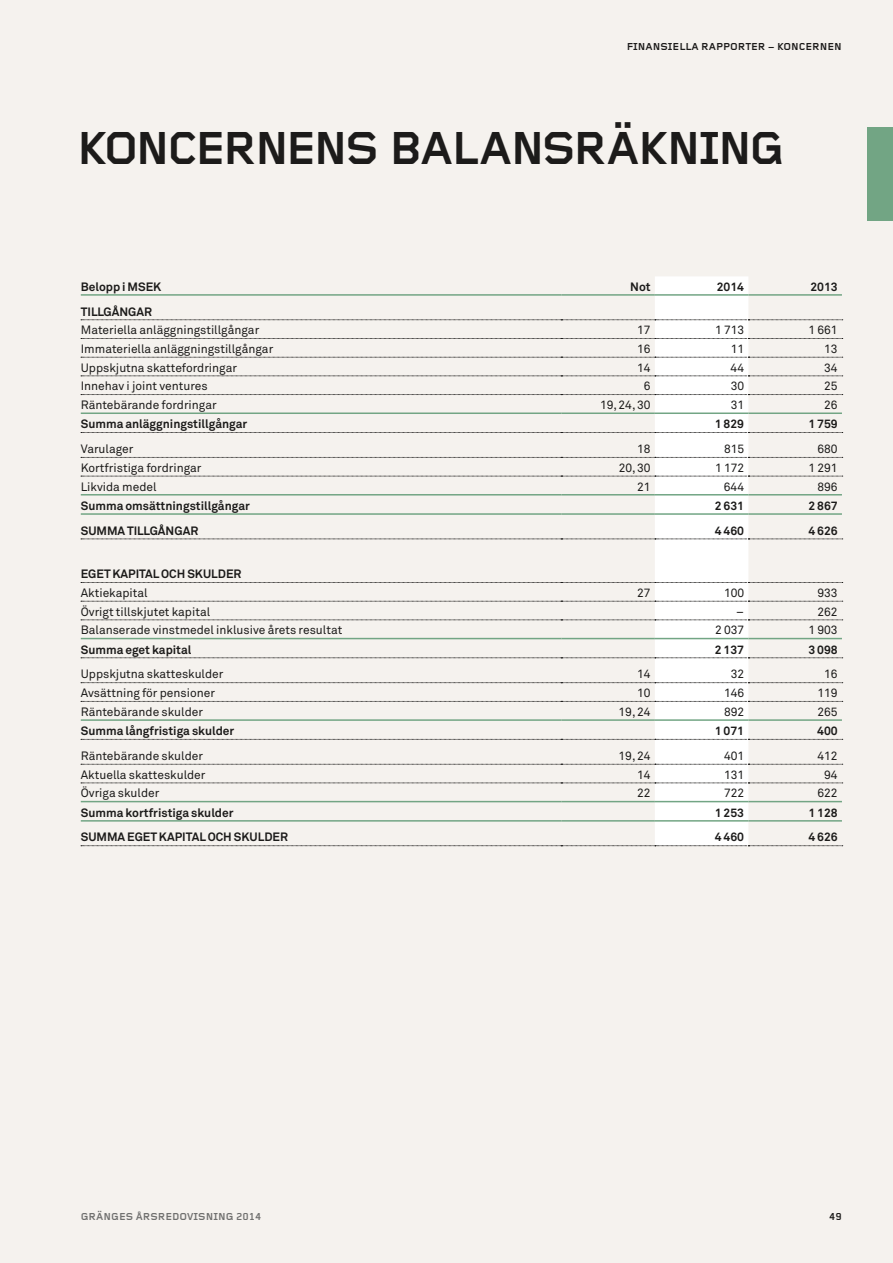
<style>
.page{position:relative;width:893px;height:1263px;background:#f5f2ee}
.page>*{position:absolute;margin:0;border:0;box-sizing:border-box;transform-origin:0 0}
.Huvudrubrik_bv{font:700 48px "Foundry Gridnik";letter-spacing:-.06em;color:#1c1b1a}
.TAB_normal{font:12px "Akkurat Pro";color:#1c1b1a}
.TAB_fet{font:700 12px "Akkurat Pro";color:#1c1b1a}
.TAB_huvud{font:700 12px "Akkurat Pro";color:#1c1b1a}
.t1{font:700 10.5px "Foundry Gridnik";color:#1c1b1a}
.t2{font:700 10.5px "Foundry Gridnik";color:#70706f}
</style>
<div class="page">
<div style="left:867px;top:128px;width:26px;height:93px;background:#72a584"></div>
<div style="left:655px;top:277px;width:93px;height:568px;background:#fff"></div>
<hr style="left:81px;top:294px;width:480px;height:2px;background:#72a584">
<hr style="left:561px;top:294px;width:94px;height:2px;background:#72a584">
<hr style="left:655px;top:294px;width:93px;height:2px;background:#72a584">
<hr style="left:748px;top:294px;width:94px;height:2px;background:#72a584">
<svg style="left:81px;top:320px;width:762px;height:1px"></svg>
<svg style="left:81px;top:338px;width:762px;height:1px"></svg>
<svg style="left:81px;top:357px;width:762px;height:1px"></svg>
<svg style="left:81px;top:376px;width:762px;height:1px"></svg>
<svg style="left:81px;top:394px;width:762px;height:1px"></svg>
<svg style="left:81px;top:432px;width:762px;height:1px"></svg>
<svg style="left:81px;top:457px;width:762px;height:1px"></svg>
<svg style="left:81px;top:476px;width:762px;height:1px"></svg>
<svg style="left:81px;top:539px;width:762px;height:1px"></svg>
<svg style="left:81px;top:582px;width:762px;height:1px"></svg>
<svg style="left:81px;top:601px;width:762px;height:1px"></svg>
<svg style="left:81px;top:620px;width:762px;height:1px"></svg>
<svg style="left:81px;top:657px;width:762px;height:1px"></svg>
<svg style="left:81px;top:682px;width:762px;height:1px"></svg>
<svg style="left:81px;top:701px;width:762px;height:1px"></svg>
<svg style="left:81px;top:739px;width:762px;height:1px"></svg>
<svg style="left:81px;top:764px;width:762px;height:1px"></svg>
<svg style="left:81px;top:783px;width:762px;height:1px"></svg>
<svg style="left:81px;top:845px;width:762px;height:1px"></svg>
<hr style="left:81px;top:412px;width:480px;height:2px;background:#72a584">
<hr style="left:561px;top:412px;width:94px;height:2px;background:#72a584">
<hr style="left:655px;top:412px;width:93px;height:2px;background:#72a584">
<hr style="left:748px;top:412px;width:94px;height:2px;background:#72a584">
<hr style="left:81px;top:494px;width:480px;height:1px;background:#72a584">
<hr style="left:561px;top:494px;width:94px;height:1px;background:#72a584">
<hr style="left:655px;top:494px;width:93px;height:1px;background:#72a584">
<hr style="left:748px;top:494px;width:94px;height:1px;background:#72a584">
<hr style="left:81px;top:638px;width:480px;height:1px;background:#72a584">
<hr style="left:561px;top:638px;width:94px;height:1px;background:#72a584">
<hr style="left:655px;top:638px;width:93px;height:1px;background:#72a584">
<hr style="left:748px;top:638px;width:94px;height:1px;background:#72a584">
<hr style="left:81px;top:719px;width:480px;height:2px;background:#72a584">
<hr style="left:561px;top:719px;width:94px;height:2px;background:#72a584">
<hr style="left:655px;top:719px;width:93px;height:2px;background:#72a584">
<hr style="left:748px;top:719px;width:94px;height:2px;background:#72a584">
<hr style="left:81px;top:801px;width:480px;height:1px;background:#72a584">
<hr style="left:561px;top:801px;width:94px;height:1px;background:#72a584">
<hr style="left:655px;top:801px;width:93px;height:1px;background:#72a584">
<hr style="left:748px;top:801px;width:94px;height:1px;background:#72a584">
<hr style="left:81px;top:513px;width:480px;height:2px;background:#72a584">
<hr style="left:561px;top:513px;width:94px;height:2px;background:#72a584">
<hr style="left:655px;top:513px;width:93px;height:2px;background:#72a584">
<hr style="left:748px;top:513px;width:94px;height:2px;background:#72a584">
<hr style="left:81px;top:820px;width:480px;height:2px;background:#72a584">
<hr style="left:561px;top:820px;width:94px;height:2px;background:#72a584">
<hr style="left:655px;top:820px;width:93px;height:2px;background:#72a584">
<hr style="left:748px;top:820px;width:94px;height:2px;background:#72a584">
<p class="t1" style="left:627px;top:41px;width:217px">FINANSIELLA RAPPORTER – KONCERNEN</p>
<p class="Huvudrubrik_bv" style="left:77px;top:121px;width:710px">KONCERNENS BALANSRÄKNING</p>
<p class="TAB_huvud" style="left:81px;top:279px;width:82px">Belopp i MSEK</p>
<p class="TAB_huvud" style="left:630px;top:279px;width:22px">Not</p>
<p class="TAB_huvud" style="left:717px;top:279px;width:29px">2014</p>
<p class="TAB_huvud" style="left:810px;top:279px;width:29px">2013</p>
<p class="TAB_fet" style="left:81px;top:304px;width:73px">TILLGÅNGAR</p>
<p class="TAB_normal" style="left:81px;top:323px;width:180px">Materiella anläggningstillgångar</p>
<p class="TAB_normal" style="left:637px;top:323px;width:15px">17</p>
<p class="TAB_normal" style="left:715px;top:323px;width:31px">1 713</p>
<p class="TAB_normal" style="left:809px;top:323px;width:31px">1 661</p>
<p class="TAB_normal" style="left:81px;top:342px;width:194px">Immateriella anläggningstillgångar</p>
<p class="TAB_normal" style="left:637px;top:342px;width:15px">16</p>
<p class="TAB_normal" style="left:731px;top:342px;width:15px">11</p>
<p class="TAB_normal" style="left:824px;top:342px;width:15px">13</p>
<p class="TAB_normal" style="left:81px;top:360px;width:158px">Uppskjutna skattefordringar</p>
<p class="TAB_normal" style="left:637px;top:360px;width:15px">14</p>
<p class="TAB_normal" style="left:731px;top:360px;width:15px">44</p>
<p class="TAB_normal" style="left:824px;top:360px;width:15px">34</p>
<p class="TAB_normal" style="left:81px;top:379px;width:128px">Innehav i joint ventures</p>
<p class="TAB_normal" style="left:644px;top:379px;width:8px">6</p>
<p class="TAB_normal" style="left:731px;top:379px;width:15px">30</p>
<p class="TAB_normal" style="left:824px;top:379px;width:15px">25</p>
<p class="TAB_normal" style="left:81px;top:398px;width:137px">Räntebärande fordringar</p>
<p class="TAB_normal" style="left:600px;top:398px;width:52px">19, 24, 30</p>
<p class="TAB_normal" style="left:731px;top:398px;width:15px">31</p>
<p class="TAB_normal" style="left:824px;top:398px;width:15px">26</p>
<p class="TAB_fet" style="left:81px;top:417px;width:168px">Summa anläggningstillgångar</p>
<p class="TAB_fet" style="left:715px;top:417px;width:31px">1 829</p>
<p class="TAB_fet" style="left:808px;top:417px;width:31px">1 759</p>
<p class="TAB_normal" style="left:81px;top:442px;width:54px">Varulager</p>
<p class="TAB_normal" style="left:637px;top:442px;width:15px">18</p>
<p class="TAB_normal" style="left:724px;top:442px;width:22px">815</p>
<p class="TAB_normal" style="left:817px;top:442px;width:22px">680</p>
<p class="TAB_normal" style="left:81px;top:461px;width:122px">Kortfristiga fordringar</p>
<p class="TAB_normal" style="left:619px;top:461px;width:33px">20, 30</p>
<p class="TAB_normal" style="left:715px;top:461px;width:31px">1 172</p>
<p class="TAB_normal" style="left:809px;top:461px;width:31px">1 291</p>
<p class="TAB_normal" style="left:81px;top:479px;width:77px">Likvida medel</p>
<p class="TAB_normal" style="left:637px;top:479px;width:15px">21</p>
<p class="TAB_normal" style="left:724px;top:479px;width:22px">644</p>
<p class="TAB_normal" style="left:817px;top:479px;width:22px">896</p>
<p class="TAB_fet" style="left:81px;top:498px;width:171px">Summa omsättningstillgångar</p>
<p class="TAB_fet" style="left:715px;top:498px;width:31px">2 631</p>
<p class="TAB_fet" style="left:808px;top:498px;width:31px">2 867</p>
<p class="TAB_fet" style="left:81px;top:523px;width:119px">SUMMA TILLGÅNGAR</p>
<p class="TAB_fet" style="left:715px;top:523px;width:31px">4 460</p>
<p class="TAB_fet" style="left:808px;top:523px;width:31px">4 626</p>
<p class="TAB_fet" style="left:81px;top:566px;width:162px">EGET KAPITAL OCH SKULDER</p>
<p class="TAB_normal" style="left:81px;top:586px;width:68px">Aktiekapital</p>
<p class="TAB_normal" style="left:637px;top:586px;width:15px">27</p>
<p class="TAB_normal" style="left:724px;top:586px;width:22px">100</p>
<p class="TAB_normal" style="left:817px;top:586px;width:22px">933</p>
<p class="TAB_normal" style="left:81px;top:604px;width:131px">Övrigt tillskjutet kapital</p>
<p class="TAB_normal" style="left:736px;top:604px;width:9px">–</p>
<p class="TAB_normal" style="left:817px;top:604px;width:22px">262</p>
<p class="TAB_normal" style="left:81px;top:623px;width:263px">Balanserade vinstmedel inklusive årets resultat</p>
<p class="TAB_normal" style="left:715px;top:623px;width:31px">2 037</p>
<p class="TAB_normal" style="left:809px;top:623px;width:31px">1 903</p>
<p class="TAB_fet" style="left:81px;top:642px;width:112px">Summa eget kapital</p>
<p class="TAB_fet" style="left:715px;top:642px;width:31px">2 137</p>
<p class="TAB_fet" style="left:808px;top:642px;width:31px">3 098</p>
<p class="TAB_normal" style="left:81px;top:667px;width:144px">Uppskjutna skatteskulder</p>
<p class="TAB_normal" style="left:637px;top:667px;width:15px">14</p>
<p class="TAB_normal" style="left:731px;top:667px;width:15px">32</p>
<p class="TAB_normal" style="left:824px;top:667px;width:15px">16</p>
<p class="TAB_normal" style="left:81px;top:686px;width:136px">Avsättning för pensioner</p>
<p class="TAB_normal" style="left:637px;top:686px;width:15px">10</p>
<p class="TAB_normal" style="left:724px;top:686px;width:22px">146</p>
<p class="TAB_normal" style="left:817px;top:686px;width:22px">119</p>
<p class="TAB_normal" style="left:81px;top:705px;width:124px">Räntebärande skulder</p>
<p class="TAB_normal" style="left:619px;top:705px;width:34px">19, 24</p>
<p class="TAB_normal" style="left:724px;top:705px;width:22px">892</p>
<p class="TAB_normal" style="left:817px;top:705px;width:22px">265</p>
<p class="TAB_fet" style="left:81px;top:723px;width:155px">Summa långfristiga skulder</p>
<p class="TAB_fet" style="left:715px;top:723px;width:31px">1 071</p>
<p class="TAB_fet" style="left:817px;top:723px;width:22px">400</p>
<p class="TAB_normal" style="left:81px;top:749px;width:124px">Räntebärande skulder</p>
<p class="TAB_normal" style="left:619px;top:749px;width:34px">19, 24</p>
<p class="TAB_normal" style="left:724px;top:749px;width:22px">401</p>
<p class="TAB_normal" style="left:817px;top:749px;width:22px">412</p>
<p class="TAB_normal" style="left:81px;top:767px;width:126px">Aktuella skatteskulder</p>
<p class="TAB_normal" style="left:637px;top:767px;width:15px">14</p>
<p class="TAB_normal" style="left:724px;top:767px;width:22px">131</p>
<p class="TAB_normal" style="left:824px;top:767px;width:15px">94</p>
<p class="TAB_normal" style="left:81px;top:786px;width:80px">Övriga skulder</p>
<p class="TAB_normal" style="left:637px;top:786px;width:15px">22</p>
<p class="TAB_normal" style="left:724px;top:786px;width:22px">722</p>
<p class="TAB_normal" style="left:817px;top:786px;width:22px">622</p>
<p class="TAB_fet" style="left:81px;top:805px;width:154px">Summa kortfristiga skulder</p>
<p class="TAB_fet" style="left:715px;top:805px;width:31px">1 253</p>
<p class="TAB_fet" style="left:808px;top:805px;width:31px">1 128</p>
<p class="TAB_fet" style="left:81px;top:830px;width:209px">SUMMA EGET KAPITAL OCH SKULDER</p>
<p class="TAB_fet" style="left:715px;top:830px;width:31px">4 460</p>
<p class="TAB_fet" style="left:808px;top:830px;width:31px">4 626</p>
<p class="t2" style="left:81px;top:1210px;width:182px">GRÄNGES ÅRSREDOVISNING 2014</p>
<p class="t1" style="left:829px;top:1210px;width:14px">49</p>
</div>
